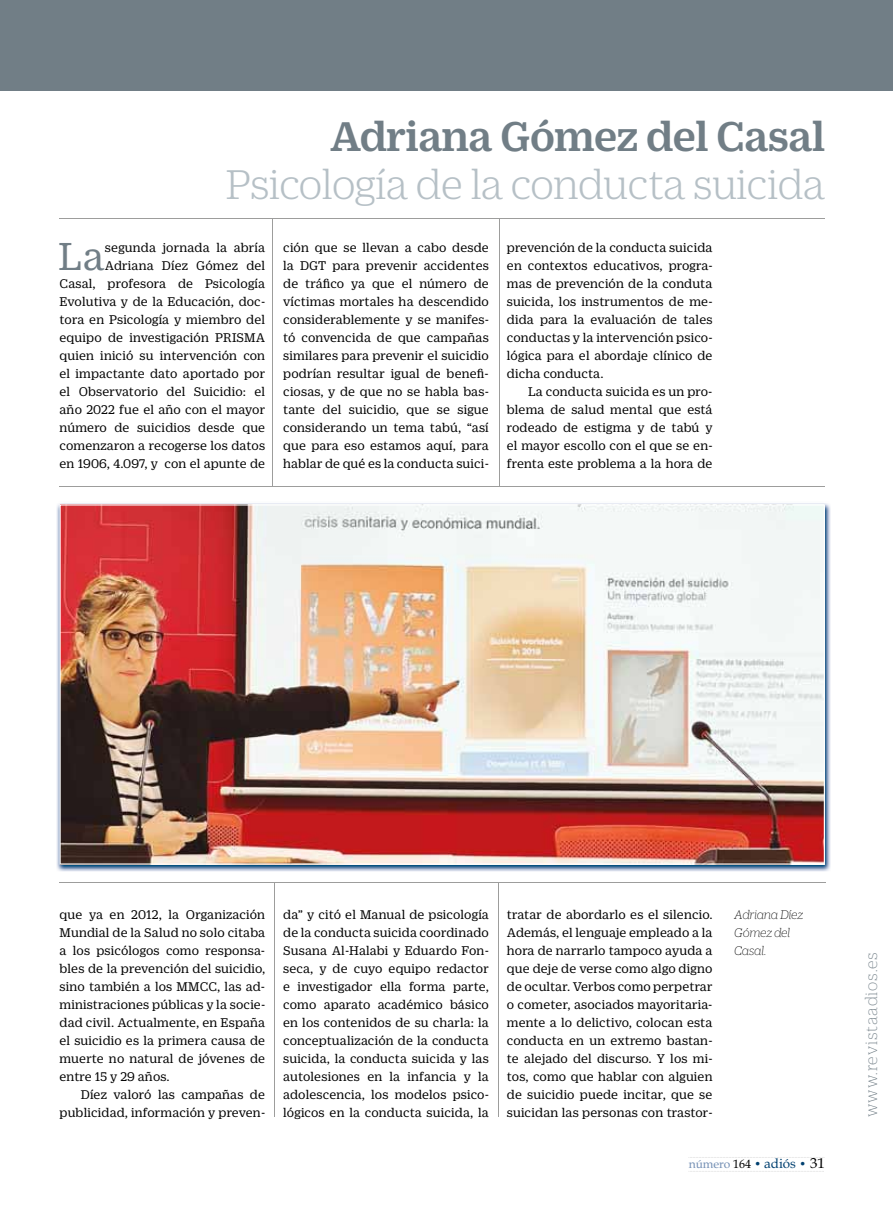
<style>
.page{position:relative;width:893px;height:1211px;background:#fff}
.page>*{position:absolute;margin:0;border:0;box-sizing:border-box;transform-origin:0 0}
.t1{font:300 45px/48px "Duplicate Ionic";letter-spacing:-.01em;color:#b6c0c6;text-align:right}
.t2{font:42.3px "Duplicate Ionic";color:#717e86}
.t3{font:100 18px "Duplicate Ionic";letter-spacing:.045em;color:#717e86}
.t4{font:13.65px/18px "Duplicate Ionic";letter-spacing:.01em;color:#000;text-align:justify}
.t5{font:italic 100 13.5px/18px "Duplicate Ionic";letter-spacing:-.01em;color:#000}
.t6{font:12px "Book Antiqua";letter-spacing:-.005em;color:#738fb4}
.s1{font-weight:500;color:#717e86}
.s2{color:#000}
.s3{color:#004070}
.s4{font-size:13.5px;color:#004070}
.s5{font-size:14.25px;color:#000}
</style>
<div class="page">
<hr style="left:272px;top:218px;width:1px;height:268px;background:#9d9d9c">
<hr style="left:500px;top:218px;width:1px;height:268px;background:#9d9d9c">
<hr style="left:499px;top:882px;width:1px;height:234px;background:#9d9d9c">
<hr style="left:274px;top:882px;width:1px;height:234px;background:#9d9d9c">
<div style="left:0;top:0;width:893px;height:90px;background:#717e86"></div>
<hr style="left:60px;top:486px;width:765px;height:1px;background:#9d9d9c">
<hr style="left:60px;top:882px;width:766px;height:1px;background:#9d9d9c">
<img style="left:56px;top:503px;width:774px;height:368px">
<img style="left:60px;top:504px;width:765px;height:360px">
<hr style="left:60px;top:218px;width:765px;height:1px;background:#9d9d9c">
<p class="t1" style="left:226px;top:116px;width:601px"><span class="s1">Adriana Gómez del Casal<br></span>Psicología de la conducta suicida</p>
<p class="t4" style="left:60px;top:240px;width:207px;text-align:right">segunda jornada la abría<br>Adriana Díez Gómez del<br>Casal, profesora de Psicología<br>Evolutiva y de la Educación, doc&shy;tora en Psicología y miembro del equipo de investigación PRISMA quien inició su intervención con el impactante dato aportado por el Observatorio del Suicidio: el año 2022 fue el año con el mayor número de suicidios desde que comenzaron a recogerse los datos en 1906, 4.097, y con el apunte de</p>
<p class="t2" style="left:58px;top:239px;width:48px">La</p>
<p class="t4" style="left:283px;top:240px;width:207px">ción que se llevan a cabo desde la DGT para prevenir accidentes de tráfico ya que el número de víctimas mortales ha descendido considerablemente y se manifes&shy;tó convencida de que campañas similares para prevenir el suicidio podrían resultar igual de benefi&shy;ciosas, y de que no se habla bas&shy;tante del suicidio, que se sigue considerando un tema tabú, “así que para eso estamos aquí, para hablar de qué es la conducta suici-</p>
<p class="t4" style="left:507px;top:240px;width:207px">prevención de la conducta suicida</p>
<p class="t4" style="left:507px;top:258px;width:207px">en contextos educativos, progra-</p>
<p class="t4" style="left:507px;top:276px;width:207px">mas de prevención de la conduta</p>
<p class="t4" style="left:507px;top:294px;width:207px">suicida, los instrumentos de me-</p>
<p class="t4" style="left:507px;top:312px;width:207px">dida para la evaluación de tales</p>
<p class="t4" style="left:507px;top:330px;width:207px">conductas y la intervención psico-</p>
<p class="t4" style="left:507px;top:348px;width:207px">lógica para el abordaje clínico de</p>
<p class="t4" style="left:507px;top:366px;width:98px">dicha conducta.</p>
<p class="t4" style="left:528px;top:384px;width:186px">La conducta suicida es un pro-</p>
<p class="t4" style="left:507px;top:402px;width:207px">blema de salud mental que está</p>
<p class="t4" style="left:507px;top:420px;width:207px">rodeado de estigma y de tabú y</p>
<p class="t4" style="left:507px;top:438px;width:207px">el mayor escollo con el que se en-</p>
<p class="t4" style="left:507px;top:456px;width:207px">frenta este problema a la hora de</p>
<p class="t4" style="left:60px;top:906px;width:207px">que ya en 2012, la Organización</p>
<p class="t4" style="left:60px;top:924px;width:207px">Mundial de la Salud no solo citaba</p>
<p class="t4" style="left:60px;top:942px;width:207px">a los psicólogos como responsa-</p>
<p class="t4" style="left:60px;top:960px;width:207px">bles de la prevención del suicidio,</p>
<p class="t4" style="left:60px;top:978px;width:207px">sino también a los MMCC, las ad-</p>
<p class="t4" style="left:60px;top:996px;width:207px">ministraciones públicas y la socie-</p>
<p class="t4" style="left:60px;top:1014px;width:207px">dad civil. Actualmente, en España</p>
<p class="t4" style="left:60px;top:1032px;width:207px">el suicidio es la primera causa de</p>
<p class="t4" style="left:60px;top:1050px;width:207px">muerte no natural de jóvenes de</p>
<p class="t4" style="left:60px;top:1068px;width:112px">entre 15 y 29 años.</p>
<p class="t4" style="left:81px;top:1086px;width:186px">Díez valoró las campañas de</p>
<p class="t4" style="left:60px;top:1104px;width:207px">publicidad, información y preven-</p>
<p class="t4" style="left:283px;top:906px;width:207px">da” y citó el Manual de psicología de la conducta suicida coordinado Susana Al-Halabi y Eduardo Fon&shy;seca, y de cuyo equipo redactor e investigador ella forma parte, como aparato académico básico en los contenidos de su charla: la conceptualización de la conducta suicida, la conducta suicida y las autolesiones en la infancia y la adolescencia, los modelos psico&shy;lógicos en la conducta suicida, la</p>
<p class="t4" style="left:507px;top:906px;width:207px">tratar de abordarlo es el silencio.<br>Además, el lenguaje empleado a la hora de narrarlo tampoco ayuda a que deje de verse como algo digno de ocultar. Verbos como perpetrar o cometer, asociados mayoritaria&shy;mente a lo delictivo, colocan esta conducta en un extremo bastan&shy;te alejado del discurso. Y los mi&shy;tos, como que hablar con alguien de suicidio puede incitar, que se suicidan las personas con trastor-</p>
<p class="t5" style="left:734px;top:904px;width:70px">Adriana Díez<br>Gómez del<br>Casal.</p>
<p class="t6" style="left:689px;top:1156px;width:138px">número <span class="s2">164</span> <span class="s3">•</span> <span class="s4">adiós</span> <span class="s3">•</span> <span class="s5">31</span></p>
<p class="t3" style="left:860px;top:1116px;width:166px;rotate:-90deg">www.revistaadios.es</p>
</div>
